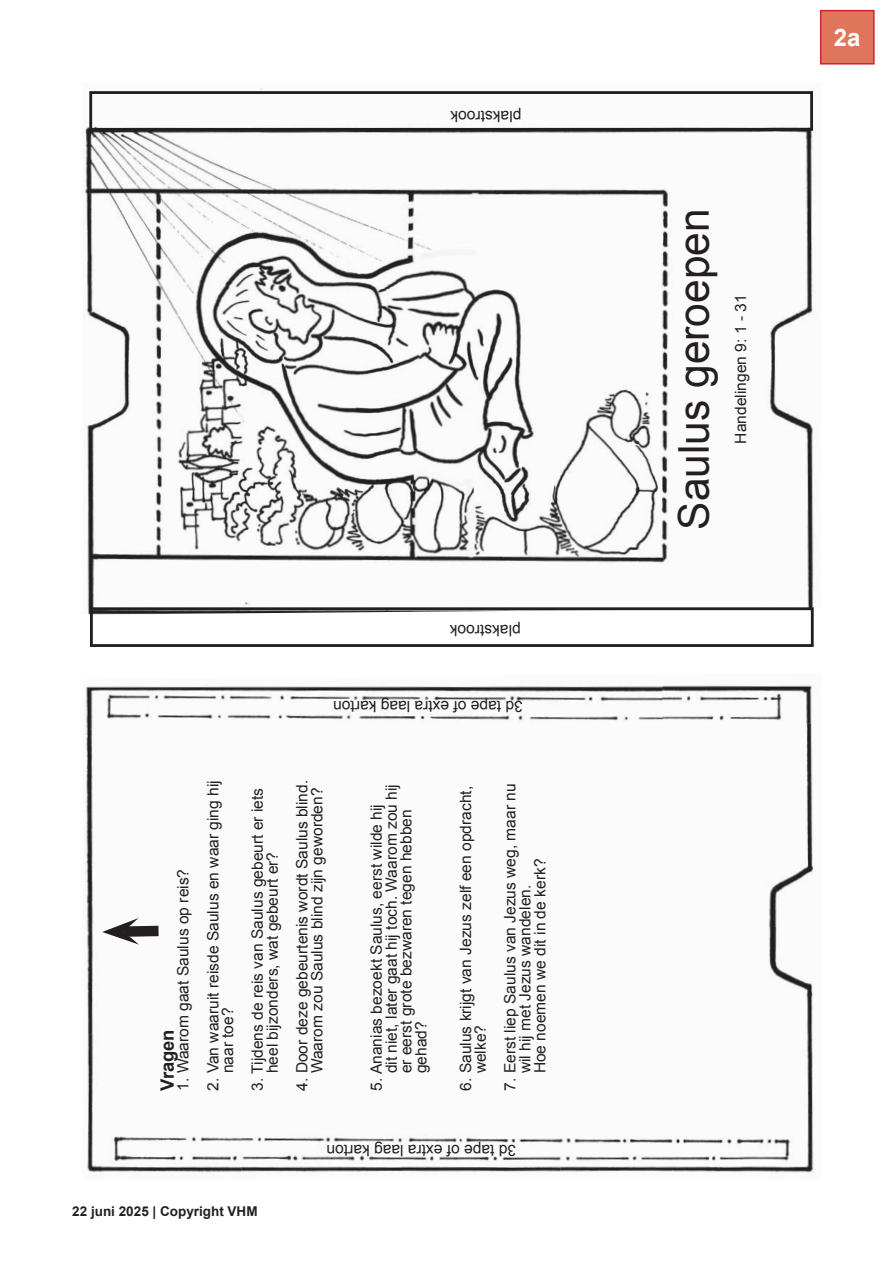
<style>
.page{position:relative;width:893px;height:1263px;background:#fff}
.page>*{position:absolute;margin:0;border:0;box-sizing:border-box;transform-origin:0 0}
.t1{font:42.45px "Arial";color:#231f20}
.Kopje_2{font:700 24px "Arial";color:#fff}
.t2{font:700 18.45px "Arial";color:#231f20}
.t3{font:15.6px/14.9px "Arial";color:#231f20}
.t4{font:700 13.5px "Arial";color:#231f20}
</style>
<div class="page">
<img style="left:86px;top:882px;width:154px;height:291px">
<img style="left:86px;top:730px;width:7px;height:152px">
<img style="left:85px;top:686px;width:577px;height:44px">
<img style="left:240px;top:1136px;width:318px;height:36px">
<img style="left:239px;top:882px;width:1px;height:151px">
<img style="left:397px;top:725px;width:159px;height:5px">
<img style="left:558px;top:1138px;width:158px;height:34px">
<img style="left:556px;top:724px;width:106px;height:6px">
<img style="left:662px;top:685px;width:150px;height:38px">
<img style="left:716px;top:723px;width:98px;height:450px">
<svg style="left:88px;top:90px;width:726px;height:557px"></svg>
<svg style="left:102px;top:918px;width:67px;height:27px"></svg>
<div style="left:821px;top:11px;width:53px;height:53px;background:#df765c"></div>
<div style="left:820px;top:10px;width:55px;height:55px;border:2px solid #d1232a"></div>
<p class="t3" style="left:521px;top:124px;width:72px;rotate:-180deg">plakstrook</p>
<p class="t3" style="left:521px;top:637px;width:72px;rotate:-180deg">plakstrook</p>
<p class="t3" style="left:523px;top:713px;width:191px;rotate:-180deg">3d tape of extra laag karton</p>
<p class="t3" style="left:176px;top:1091px;width:223px;rotate:-90deg">1. Waarom gaat Saulus op reis?</p>
<p class="t2" style="left:155px;top:1091px;width:63px;rotate:-90deg">Vragen</p>
<p class="t3" style="left:206px;top:1073px;width:295px;text-indent:-17px;rotate:-90deg">2. Van waaruit reisde Saulus en waar ging hij naar toe?</p>
<p class="t3" style="left:250px;top:1073px;width:287px;text-indent:-17px;rotate:-90deg">3. Tijdens de reis van Saulus gebeurt er iets heel bijzonders, wat gebeurt er?</p>
<p class="t3" style="left:295px;top:1073px;width:295px;text-indent:-17px;rotate:-90deg">4. Door deze gebeurtenis wordt Saulus blind.<br>Waarom zou Saulus blind zijn geworden?</p>
<p class="t3" style="left:369px;top:1073px;width:291px;text-indent:-17px;rotate:-90deg">5. Ananias bezoekt Saulus, eerst wilde hij dit niet, later gaat hij toch. Waarom zou hij er eerst grote bezwaren tegen hebben gehad?</p>
<p class="t3" style="left:458px;top:1073px;width:289px;text-indent:-17px;rotate:-90deg">6. Saulus krijgt van Jezus zelf een opdracht, welke?</p>
<p class="t3" style="left:503px;top:1073px;width:291px;text-indent:-17px;rotate:-90deg">7. Eerst liep Saulus van Jezus weg, maar nu wil hij met Jezus wandelen.<br>Hoe noemen we dit in de kerk?</p>
<p class="t3" style="left:516px;top:1158px;width:191px;rotate:-180deg">3d tape of extra laag karton</p>
<p class="t4" style="left:72px;top:1202px;width:187px">22 juni 2025 | Copyright VHM</p>
<p class="t1" style="left:666px;top:530px;width:322px;rotate:-90deg">Saulus geroepen</p>
<p class="t3" style="left:733px;top:443px;width:150px;rotate:-90deg">Handelingen 9: 1 - 31</p>
<p class="Kopje_2" style="left:834px;top:22px;width:28px">2a</p>
</div>
